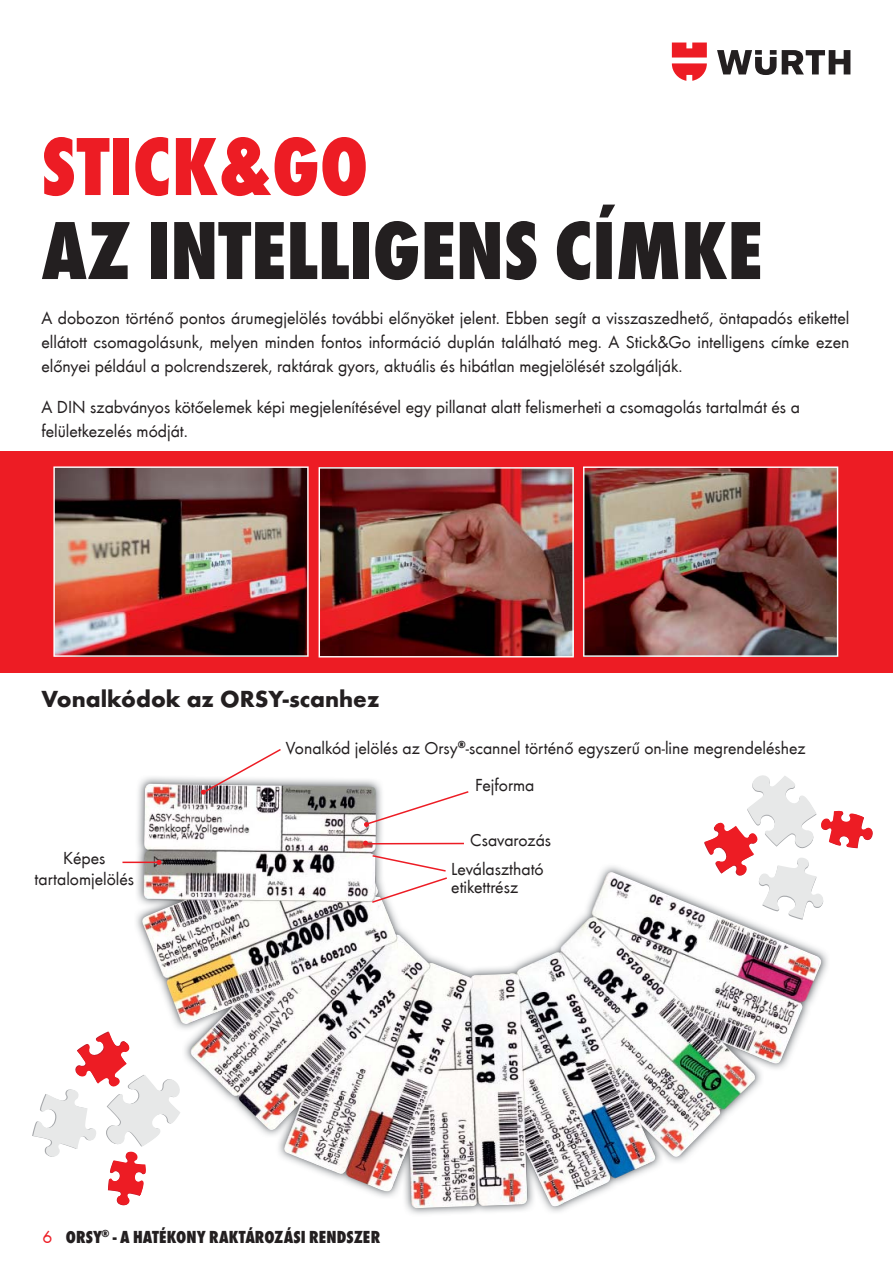
<style>
.page{position:relative;width:893px;height:1263px;background:#fff}
.page>*{position:absolute;margin:0;border:0;box-sizing:border-box;transform-origin:0 0}
.t1{font:800 condensed 85.5px "Wuerth";color:#231f20}
.t2{font:800 condensed 85.5px "Wuerth";color:#ed1c24}
.t3{font:700 24px "Wuerth";color:#231f20}
.t4{font:18px/24px "Wuerth";color:#231f20}
.t5{font:800 condensed 18px "Wuerth";letter-spacing:.005em;color:#231f20}
.s1{font-weight:400;font-stretch:normal;color:#ed1c24}
</style>
<div class="page">
<svg style="left:717px;top:50px;width:133px;height:25px"></svg>
<svg style="left:672px;top:43px;width:35px;height:38px"></svg>
<div style="left:0;top:451px;width:893px;height:222px;background:#ed1c24"></div>
<img style="left:53px;top:466px;width:256px;height:191px">
<img style="left:319px;top:467px;width:255px;height:190px">
<img style="left:583px;top:466px;width:255px;height:191px">
<img style="left:134px;top:777px;width:694px;height:437px">
<img style="left:142px;top:784px;width:680px;height:424px">
<hr style="left:122px;top:861px;width:38px;height:2px;background:#ed1c24">
<hr style="left:367px;top:843px;width:97px;height:1px;background:#ed1c24">
<svg style="left:364px;top:791px;width:104px;height:36px"></svg>
<svg style="left:201px;top:749px;width:80px;height:46px"></svg>
<svg style="left:363px;top:840px;width:5px;height:6px"></svg>
<svg style="left:157px;top:860px;width:5px;height:5px"></svg>
<svg style="left:372px;top:855px;width:75px;height:48px"></svg>
<svg style="left:32px;top:1031px;width:149px;height:175px"></svg>
<svg style="left:704px;top:775px;width:169px;height:145px"></svg>
<h1 class="t2" style="left:41px;top:110px;width:328px">STICK&amp;GO</h1>
<h1 class="t1" style="left:41px;top:194px;width:723px">AZ INTELLIGENS CÍMKE</h1>
<p class="t4" style="left:41px;top:305px;width:809px;text-align:justify">A dobozon történő pontos árumegjelölés további előnyöket jelent. Ebben segít a visszaszedhető, öntapadós etikettel ellátott csomagolásunk, melyen minden fontos információ duplán található meg. A Stick&amp;Go intelligens címke ezen előnyei például a polcrendszerek, raktárak gyors, aktuális és hibátlan megjelölését szolgálják.</p>
<p class="t4" style="left:41px;top:394px;width:760px">A DIN szabványos kötőelemek képi megjelenítésével egy pillanat alatt felismerheti a csomagolás tartalmát és a felületkezelés módját.</p>
<h2 class="t3" style="left:41px;top:684px;width:340px">Vonalkódok az ORSY-scanhez</h2>
<p class="t4" style="left:286px;top:736px;width:521px">Vonalkód jelölés az Orsy<sup>®</sup>-scannel történő egyszerű on-line megrendeléshez</p>
<p class="t4" style="left:35px;top:847px;width:101px;line-height:21px;text-align:center">Képes tartalomjelölés</p>
<p class="t4" style="left:475px;top:773px;width:61px">Fejforma</p>
<p class="t4" style="left:451px;top:825px;width:101px;line-height:29.2px;text-indent:19px">Csavarozás<br>Leválasztható</p>
<p class="t4" style="left:451px;top:874px;width:68px">etikettrész</p>
<p class="t5" style="left:43px;top:1225px;width:339px"><span class="s1">6</span> ORSY<sup>®</sup> - A HATÉKONY RAKTÁROZÁSI RENDSZER</p>
</div>
